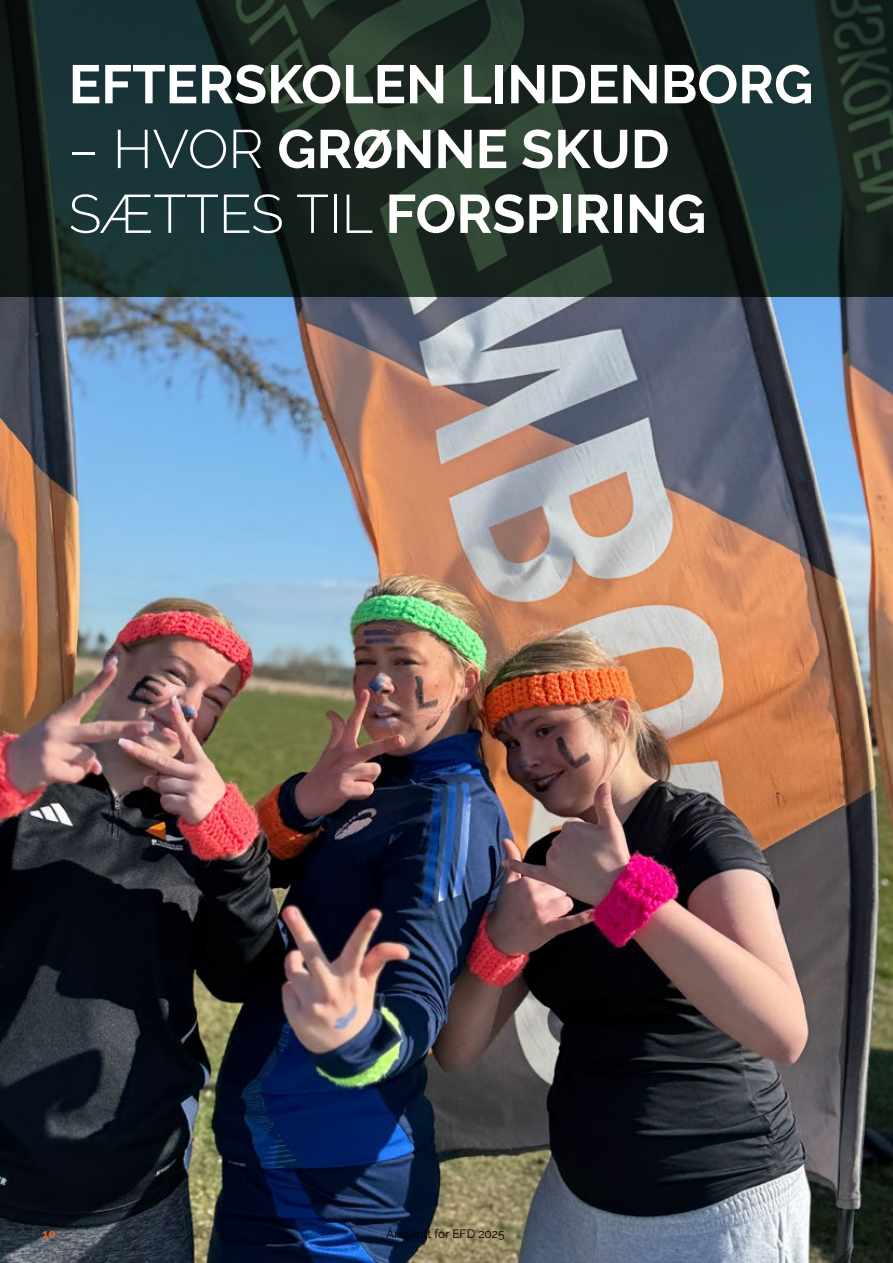
<style>
.page{position:relative;width:893px;height:1263px;background:#fff}
.page>*{position:absolute;margin:0;border:0;box-sizing:border-box;transform-origin:0 0}
.t1{font:700 54px/64.8px "Raleway";color:#fff}
.t2{font:12px "Raleway";color:#000}
.t3{font:700 12px "Raleway";color:#eb6724}
.s1{font-weight:300}
</style>
<div class="page">
<img style="left:0;top:297px;width:893px;height:966px">
<svg style="left:0;top:0;width:893px;height:297px;background:#192b27"></svg>
<p class="t1" style="left:69px;top:52px;width:746px">EFTERSKOLEN LINDENBORG</p>
<p class="t1" style="left:69px;top:117px;width:639px"><span class="s1">– HVOR</span> GRØNNE SKUD<br><span class="s1">SÆTTES TIL</span> FORSPIRING</p>
<p class="t3" style="left:43px;top:1227px;width:15px">10</p>
<p class="t2" style="left:386px;top:1227px;width:120px">Årsskrift for EFD 2025</p>
</div>
